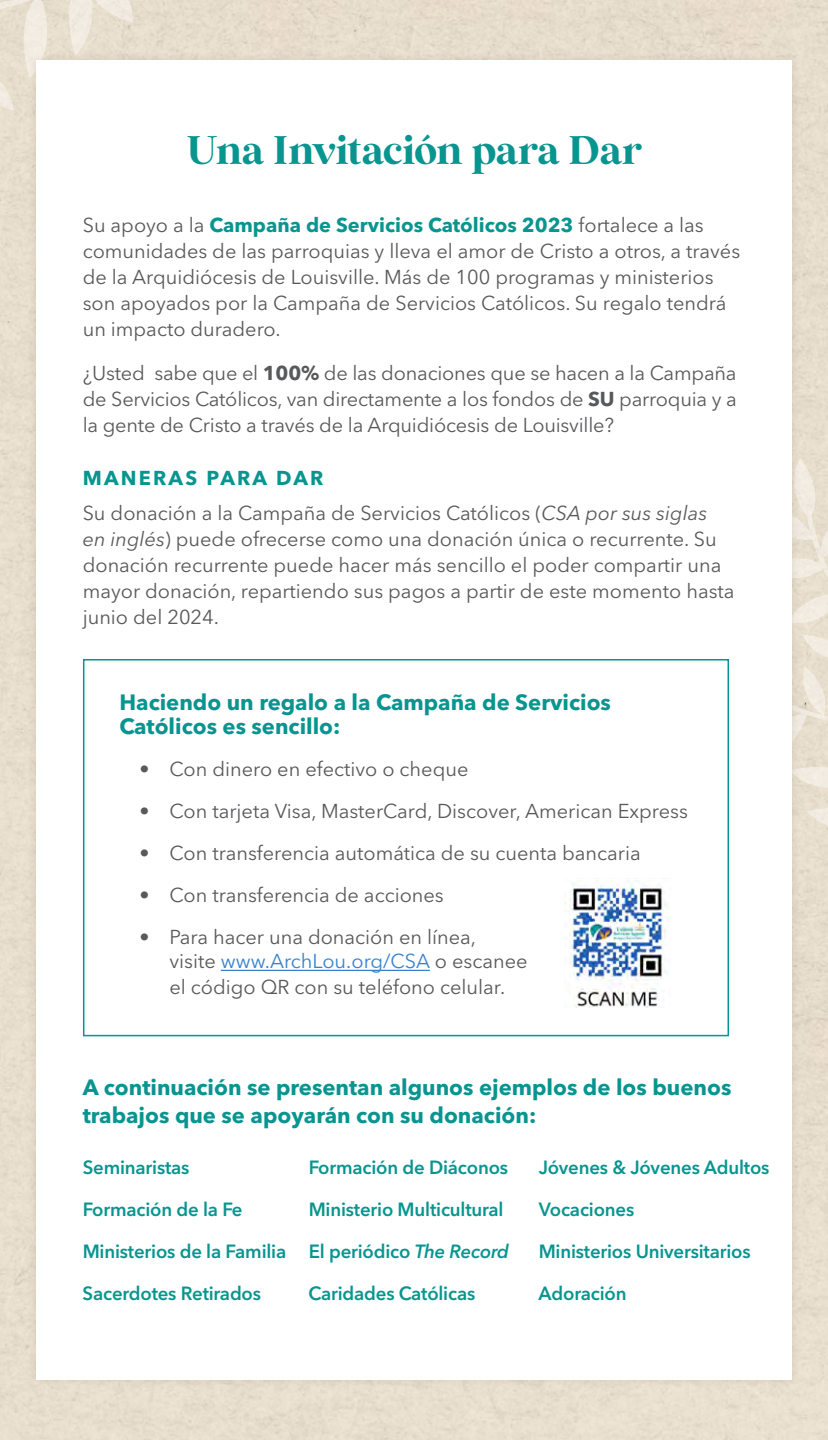
<style>
.page{position:relative;width:828px;height:1440px;background:#fff}
.page>*{position:absolute;margin:0;border:0;box-sizing:border-box;transform-origin:0 0}
.t1{font:40px "Wild Mango";letter-spacing:-.015em;color:#08958f}
.t2{font:700 22px/24px "Avenir Next LT Pro";color:#08958f}
.t3{font:20px/26px "Avenir Next LT Pro";color:#58595b}
.t4{font:600 19px "Avenir Next LT Pro";letter-spacing:-.01em;color:#08958f}
.s1{font-weight:700;color:#08958f}
.s2{font-weight:700}
.s3{font-style:italic}
.s4{color:#3782cd}
</style>
<div class="page">
<svg style="left:0;top:0;width:189px;height:111px;background:#e9e0d0"></svg>
<svg style="left:802px;top:458px;width:26px;height:383px;background:#eae2d3"></svg>
<div style="left:26px;top:50px;width:776px;height:1339px;background:#e3d9c8"></div>
<div style="left:36px;top:60px;width:756px;height:1320px;background:#fff"></div>
<div style="left:83px;top:659px;width:646px;height:377px;border:2px solid #08958f"></div>
<hr style="left:221px;top:970px;width:209px;height:1px;background:#0563c1">
<img style="left:564px;top:878px;width:104px;height:130px">
<h1 class="t1" style="left:187px;top:126px;width:456px">Una Invitación para Dar</h1>
<p class="t3" style="left:83px;top:212px;width:659px">Su apoyo a la <span class="s1">Campaña de Servicios Católicos 2023</span> fortalece a las comunidades de las parroquias y lleva el amor de Cristo a otros, a través de la Arquidiócesis de Louisville. Más de 100 programas y ministerios son apoyados por la Campaña de Servicios Católicos. Su regalo tendrá un impacto duradero.</p>
<p class="t3" style="left:83px;top:360px;width:656px;text-align:justify">¿Usted sabe que el <span class="s2">100%</span> de las donaciones que se hacen a la Campaña de Servicios Católicos, van directamente a los fondos de <span class="s2">SU</span> parroquia y a la gente de Cristo a través de la Arquidiócesis de Louisville?</p>
<p class="t3" style="left:83px;top:461px;width:626px;line-height:35px"><span class="s1">MANERAS PARA DAR<br></span>Su donación a la Campaña de Servicios Católicos (<span class="s3">CSA por sus siglas</span></p>
<p class="t3" style="left:83px;top:526px;width:653px"><span class="s3">en inglés</span>) puede ofrecerse como una donación única o recurrente. Su donación recurrente puede hacer más sencillo el poder compartir una mayor donación, repartiendo sus pagos a partir de este momento hasta junio del 2024.</p>
<p class="t2" style="left:119px;top:690px;width:493px">Haciendo un regalo a la Campaña de Servicios<br>Católicos es sencillo:</p>
<p class="t3" style="left:139px;top:756px;width:331px">• Con dinero en efectivo o cheque</p>
<p class="t3" style="left:139px;top:798px;width:550px">• Con tarjeta Visa, MasterCard, Discover, American Express</p>
<p class="t3" style="left:139px;top:840px;width:503px">• Con transferencia automática de su cuenta bancaria</p>
<p class="t3" style="left:139px;top:882px;width:306px">• Con transferencia de acciones</p>
<p class="t3" style="left:169px;top:925px;width:360px;line-height:24px;text-indent:-30px">• Para hacer una donación en línea,<br>visite <span class="s4">www.ArchLou.org/CSA</span> o escanee</p>
<p class="t3" style="left:169px;top:974px;width:337px">el código QR con su teléfono celular.</p>
<p class="t2" style="left:83px;top:1073px;width:650px;line-height:28px">A continuación se presentan algunos ejemplos de los buenos trabajos que se apoyarán con su donación:</p>
<p class="t4" style="left:83px;top:1156px;width:108px">Seminaristas</p>
<p class="t4" style="left:309px;top:1156px;width:201px">Formación de Diáconos</p>
<p class="t4" style="left:539px;top:1156px;width:232px">Jóvenes &amp; Jóvenes Adultos</p>
<p class="t4" style="left:83px;top:1198px;width:161px">Formación de la Fe</p>
<p class="t4" style="left:309px;top:1198px;width:196px">Ministerio Multicultural</p>
<p class="t4" style="left:539px;top:1198px;width:97px">Vocaciones</p>
<p class="t4" style="left:83px;top:1240px;width:428px">Ministerios de la Familia El periódico <span class="s3">The Record</span></p>
<p class="t4" style="left:539px;top:1240px;width:213px">Ministerios Universitarios</p>
<p class="t4" style="left:83px;top:1282px;width:180px">Sacerdotes Retirados</p>
<p class="t4" style="left:309px;top:1282px;width:168px">Caridades Católicas</p>
<p class="t4" style="left:539px;top:1282px;width:89px">Adoración</p>
</div>
